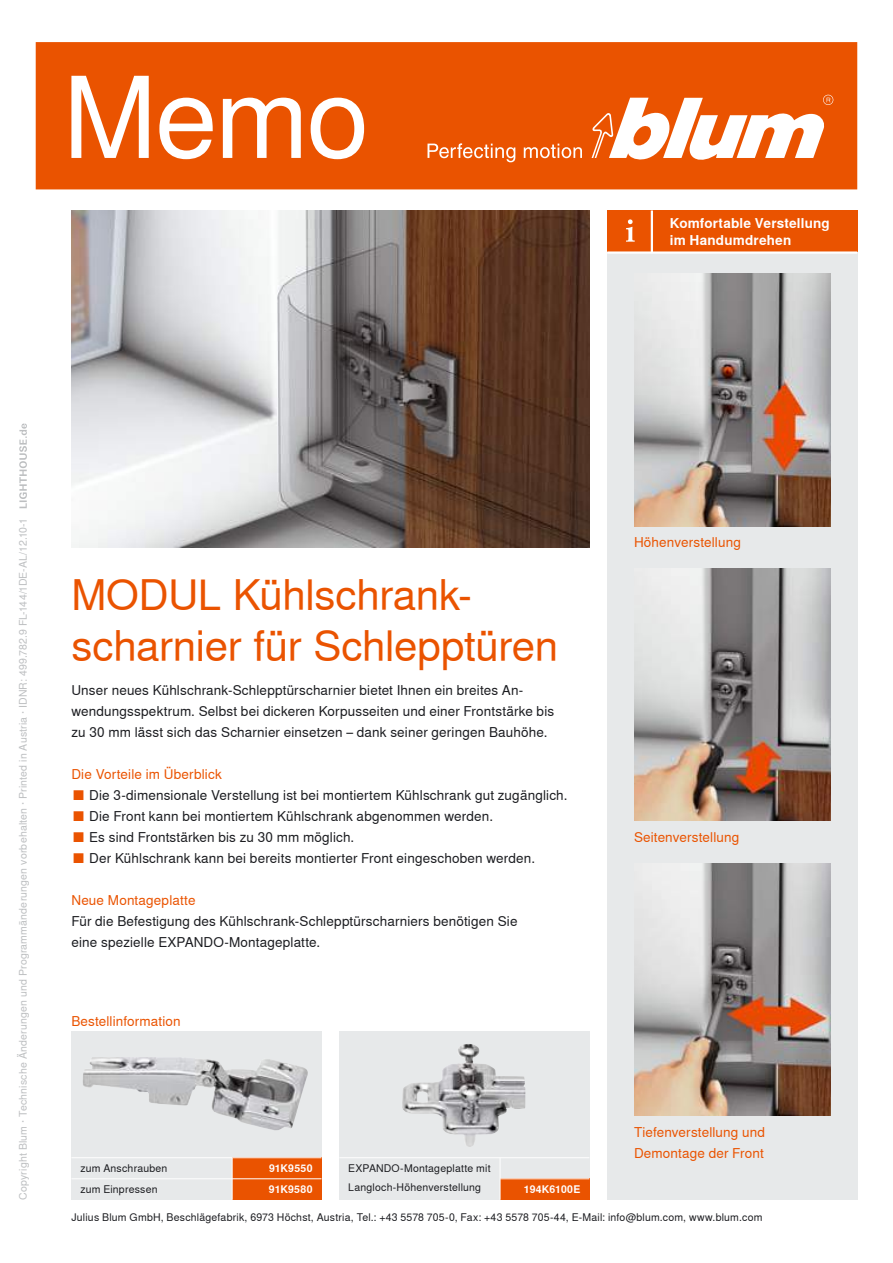
<style>
.page{position:relative;width:893px;height:1263px;background:#fff}
.page>*{position:absolute;margin:0;border:0;box-sizing:border-box;transform-origin:0 0}
.t1{font:42px/51px "Nimbus Sans Global";letter-spacing:-.01em;color:#ea5300}
.t2{font:13.5px/21px "Nimbus Sans Global";letter-spacing:.01em;color:#1b1c20}
.t3{font:13.5px/21px "Nimbus Sans Global";letter-spacing:.01em;color:#ea5300}
.t4{font:700 13.5px/16.5px "Nimbus Sans Global";letter-spacing:.015em;color:#fff}
.t5{font:10.5px "Nimbus Sans Global";letter-spacing:.02em;color:#1b1c20}
.t6{font:10.5px "Nimbus Sans Global";letter-spacing:.02em;color:#bdbfc1}
.t7{font:700 10.5px/21px "Nimbus Sans Global";letter-spacing:.015em;color:#fff}
.s1{font-size:17.25px;color:#ea5300}
</style>
<div class="page">
<div style="left:36px;top:43px;width:820px;height:146px;background:#ea5300"></div>
<div style="left:36px;top:42px;width:821px;height:147px;border:2px solid #ea5300"></div>
<div style="left:71px;top:1031px;width:250px;height:169px;background:#e7e9ea"></div>
<div style="left:339px;top:1031px;width:250px;height:169px;background:#e7e9ea"></div>
<div style="left:232px;top:1158px;width:89px;height:42px;background:#ea5300"></div>
<div style="left:500px;top:1179px;width:89px;height:21px;background:#ea5300"></div>
<div style="left:607px;top:210px;width:250px;height:43px;background:#ea5300"></div>
<div style="left:607px;top:253px;width:250px;height:947px;background:#e7e9ea"></div>
<svg style="left:592px;top:95px;width:241px;height:65px"></svg>
<svg style="left:427px;top:143px;width:88px;height:19px"></svg>
<svg style="left:524px;top:144px;width:58px;height:14px"></svg>
<img style="left:402px;top:1044px;width:123px;height:103px">
<img style="left:634px;top:274px;width:196px;height:252px">
<img style="left:634px;top:568px;width:196px;height:253px">
<img style="left:634px;top:863px;width:196px;height:252px">
<img style="left:83px;top:1057px;width:225px;height:74px">
<img style="left:71px;top:210px;width:518px;height:337px">
<svg style="left:19px;top:423px;width:8px;height:85px"></svg>
<svg style="left:626px;top:219px;width:9px;height:23px"></svg>
<svg style="left:71px;top:76px;width:293px;height:83px"></svg>
<hr style="left:232px;top:1158px;width:1px;height:42px;background:#fff">
<hr style="left:500px;top:1158px;width:1px;height:42px;background:#fff">
<hr style="left:71px;top:1157px;width:250px;height:1px;background:#fff">
<hr style="left:339px;top:1157px;width:250px;height:1px;background:#fff">
<hr style="left:71px;top:1178px;width:250px;height:1px;background:#fff">
<hr style="left:500px;top:1178px;width:89px;height:1px;background:#fff">
<hr style="left:607px;top:251px;width:250px;height:3px;background:#fff">
<hr style="left:651px;top:210px;width:2px;height:43px;background:#fff">
<p class="t4" style="left:670px;top:215px;width:161px">Komfortable Verstellung im Handumdrehen</p>
<p class="t6" style="left:17px;top:1200px;width:683px;rotate:-90deg">Copyright Blum · Technische Änderungen und Programmänderungen vorbehalten · Printed in Austria · IDNR: 499.782.9 FL-144/1DE-AL/12.10-1</p>
<h1 class="t1" style="left:71px;top:569px;width:488px">MODUL Kühlschrank&shy;scharnier für Schlepptüren</h1>
<p class="t2" style="left:71px;top:679px;width:484px">Unser neues Kühlschrank-Schlepptürscharnier bietet Ihnen ein breites An&shy;wendungsspektrum. Selbst bei dickeren Korpusseiten und einer Frontstärke bis zu 30 mm lässt sich das Scharnier einsetzen – dank seiner geringen Bauhöhe.</p>
<p class="t3" style="left:71px;top:763px;width:152px">Die Vorteile im Überblick</p>
<p class="t2" style="left:71px;top:784px;width:497px"><span class="s1">■</span> Die 3-dimensionale Verstellung ist bei montiertem Kühlschrank gut zugänglich.</p>
<p class="t2" style="left:71px;top:805px;width:423px"><span class="s1">■</span> Die Front kann bei montiertem Kühlschrank abgenommen werden.</p>
<p class="t2" style="left:71px;top:826px;width:284px"><span class="s1">■</span> Es sind Frontstärken bis zu 30 mm möglich.</p>
<p class="t2" style="left:71px;top:847px;width:465px"><span class="s1">■</span> Der Kühlschrank kann bei bereits montierter Front eingeschoben werden.</p>
<p class="t3" style="left:71px;top:889px;width:126px">Neue Montageplatte</p>
<p class="t2" style="left:71px;top:910px;width:448px">Für die Befestigung des Kühlschrank-Schlepptürscharniers benötigen Sie eine spezielle EXPANDO-Montageplatte.</p>
<p class="t3" style="left:71px;top:1010px;width:111px">Bestellinformation</p>
<p class="t5" style="left:348px;top:1162px;width:144px">EXPANDO-Montageplatte mit</p>
<p class="t5" style="left:80px;top:1162px;width:89px">zum Anschrauben</p>
<p class="t7" style="left:269px;top:1157px;width:45px">91K9550<br>91K9580</p>
<p class="t5" style="left:80px;top:1183px;width:79px">zum Einpressen</p>
<p class="t5" style="left:348px;top:1181px;width:134px">Langloch-Höhenverstellung</p>
<p class="t7" style="left:524px;top:1178px;width:58px">194K6100E</p>
<p class="t3" style="left:634px;top:532px;width:108px">Höhenverstellung</p>
<p class="t3" style="left:634px;top:826px;width:107px">Seitenverstellung</p>
<p class="t3" style="left:634px;top:1121px;width:133px">Tiefenverstellung und<br>Demontage der Front</p>
<p class="t5" style="left:71px;top:1210px;width:692px">Julius Blum GmbH, Beschlägefabrik, 6973 Höchst, Austria, Tel.: +43 5578 705-0, Fax: +43 5578 705-44, E-Mail: info@blum.com, www.blum.com</p>
</div>
